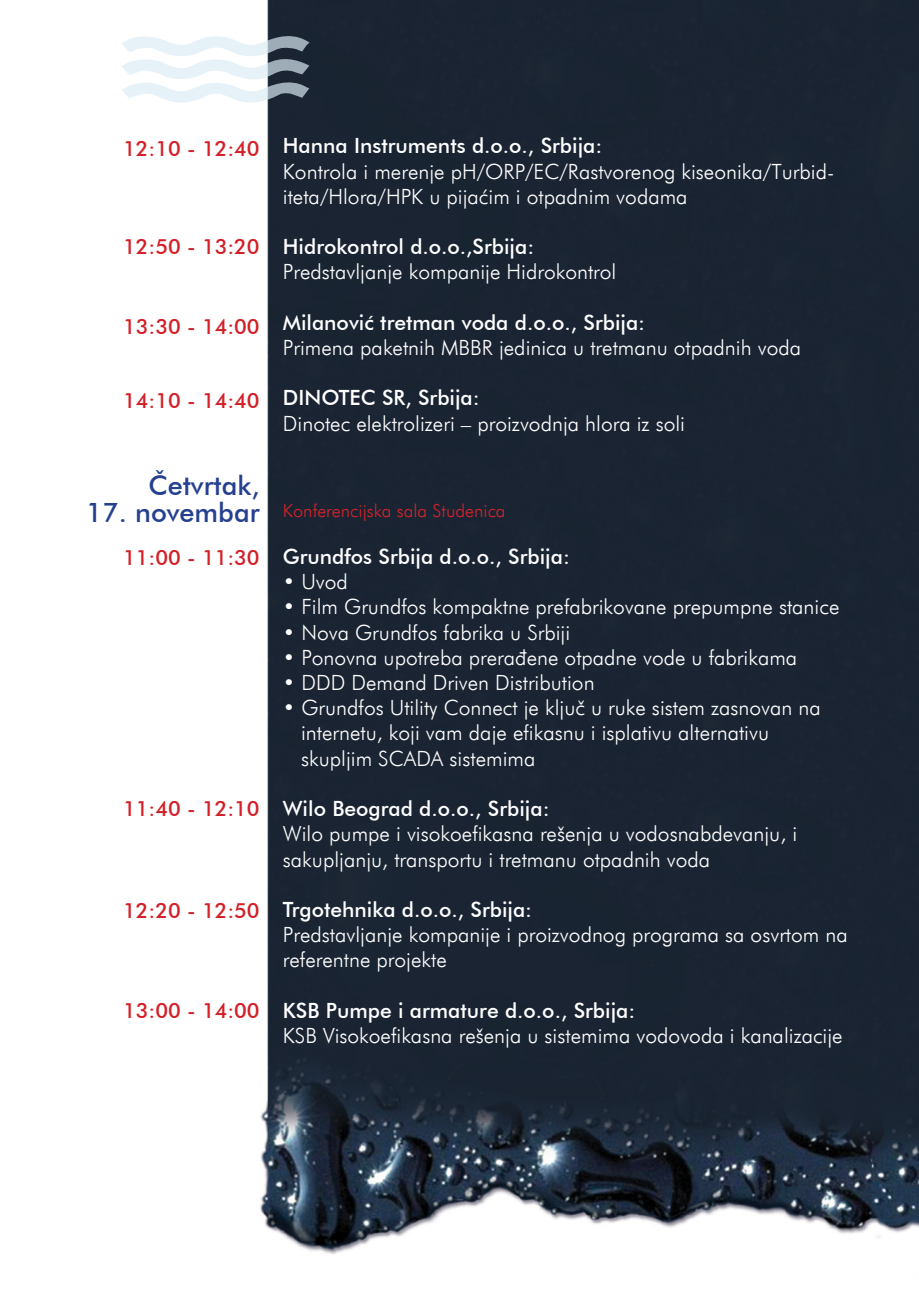
<style>
.page{position:relative;width:919px;height:1289px;background:#fff}
.page>*{position:absolute;margin:0;border:0;box-sizing:border-box;transform-origin:0 0}
.t1{font:500 27px "Futura BT";color:#25408f}
.t2{font:300 21px/25.2px "Futura BT";color:#fff}
.t3{font:500 21px "Futura BT";color:#fff}
.t4{font:500 21px "Futura BT";color:#d41f27}
.t5{font:300 18px "Futura BT";color:#d2232a}
</style>
<div class="page">
<img style="left:260px;top:0;width:658px;height:1254px">
<svg style="left:122px;top:36px;width:187px;height:67px"></svg>
<p class="t4" style="left:123px;top:136px;width:138px">12:10 - 12:40</p>
<p class="t4" style="left:123px;top:233px;width:138px">12:50 - 13:20</p>
<p class="t4" style="left:123px;top:313px;width:138px">13:30 - 14:00</p>
<p class="t4" style="left:123px;top:388px;width:138px">14:10 - 14:40</p>
<p class="t1" style="left:148px;top:469px;width:113px">Četvrtak,</p>
<p class="t1" style="left:86px;top:496px;width:175px">17. novembar</p>
<p class="t4" style="left:123px;top:545px;width:138px">11:00 - 11:30</p>
<p class="t4" style="left:123px;top:795px;width:138px">11:40 - 12:10</p>
<p class="t4" style="left:123px;top:897px;width:138px">12:20 - 12:50</p>
<p class="t4" style="left:123px;top:997px;width:138px">13:00 - 14:00</p>
<p class="t3" style="left:283px;top:133px;width:321px">Hanna Instruments d.o.o., Srbija:</p>
<p class="t2" style="left:283px;top:158px;width:553px">Kontrola i merenje pH/ORP/EC/Rastvorenog kiseonika/Turbid&shy;iteta/Hlora/HPK u pijaćim i otpadnim vodama</p>
<p class="t3" style="left:283px;top:234px;width:253px">Hidrokontrol d.o.o.,Srbija:</p>
<p class="t2" style="left:283px;top:259px;width:335px">Predstavljanje kompanije Hidrokontrol</p>
<p class="t3" style="left:283px;top:309px;width:364px">Milanović tretman voda d.o.o., Srbija:</p>
<p class="t2" style="left:283px;top:335px;width:519px">Primena paketnih MBBR jedinica u tretmanu otpadnih voda</p>
<p class="t3" style="left:283px;top:385px;width:198px">DINOTEC SR, Srbija:</p>
<p class="t2" style="left:283px;top:410px;width:403px">Dinotec elektrolizeri – proizvodnja hlora iz soli</p>
<p class="t5" style="left:283px;top:500px;width:224px">Konferencijska sala Studenica</p>
<p class="t3" style="left:283px;top:543px;width:288px">Grundfos Srbija d.o.o., Srbija:</p>
<p class="t2" style="left:283px;top:569px;width:67px">• Uvod</p>
<p class="t2" style="left:283px;top:594px;width:558px">• Film Grundfos kompaktne prefabrikovane prepumpne stanice</p>
<p class="t2" style="left:283px;top:619px;width:289px">• Nova Grundfos fabrika u Srbiji</p>
<p class="t2" style="left:283px;top:644px;width:516px">• Ponovna upotreba prerađene otpadne vode u fabrikama</p>
<p class="t2" style="left:283px;top:669px;width:313px">• DDD Demand Driven Distribution</p>
<p class="t2" style="left:301px;top:695px;width:521px;text-indent:-18px">• Grundfos Utility Connect je ključ u ruke sistem zasnovan na internetu, koji vam daje efikasnu i isplativu alternativu skupljim SCADA sistemima</p>
<p class="t3" style="left:283px;top:795px;width:268px">Wilo Beograd d.o.o., Srbija:</p>
<p class="t2" style="left:283px;top:821px;width:516px">Wilo pumpe i visokoefikasna re{enja u vodosnabdevanju, i sakupljanju, transportu i tretmanu otpadnih voda</p>
<p class="t3" style="left:283px;top:896px;width:251px">Trgotehnika d.o.o., Srbija:</p>
<p class="t2" style="left:283px;top:921px;width:566px">Predstavljanje kompanije i proizvodnog programa sa osvrtom na referentne projekte</p>
<p class="t3" style="left:283px;top:997px;width:354px">KSB Pumpe i armature d.o.o., Srbija:</p>
<p class="t2" style="left:283px;top:1022px;width:561px">KSB Visokoefikasna re{enja u sistemima vodovoda i kanalizacije</p>
</div>
